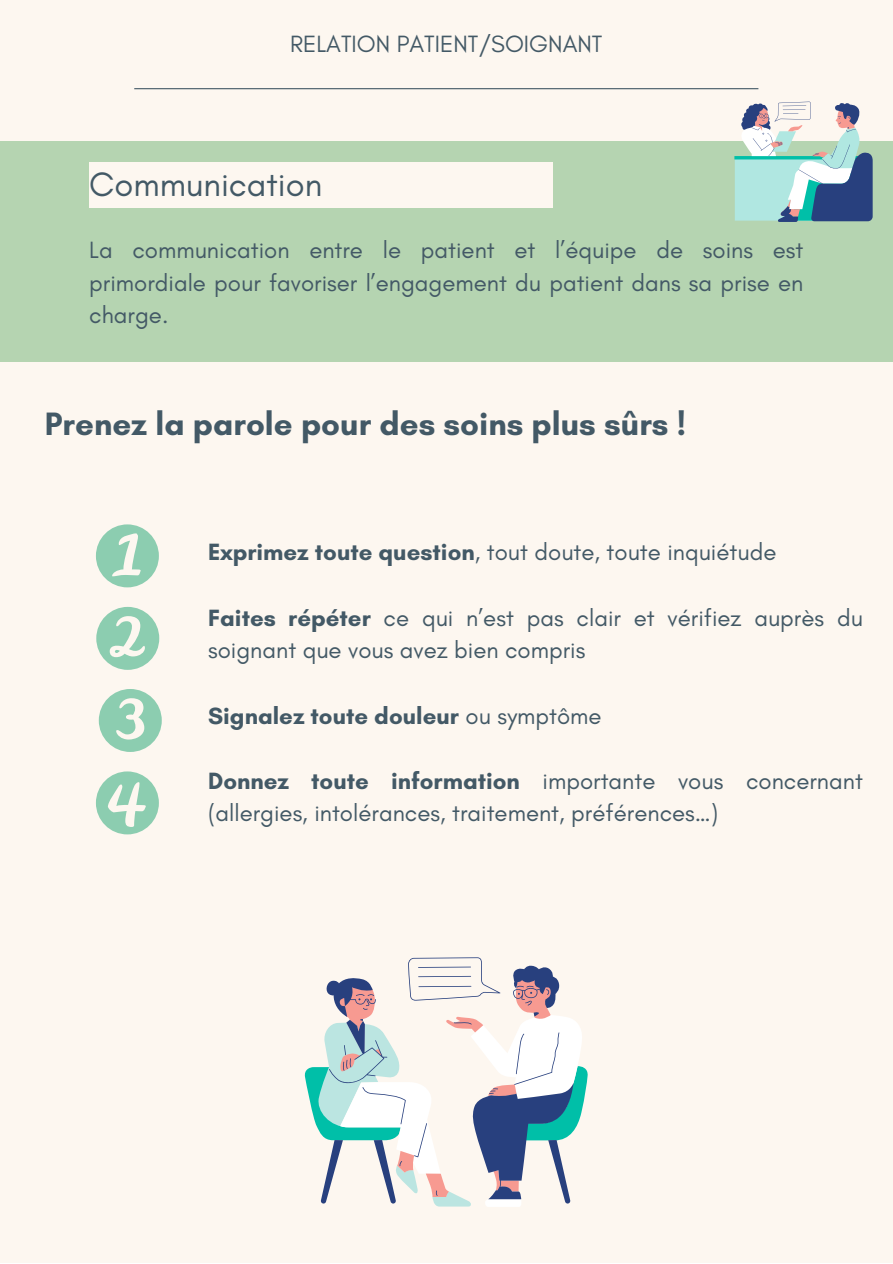
<style>
.page{position:relative;width:893px;height:1264px;background:#fff}
.page>*{position:absolute;margin:0;border:0;box-sizing:border-box;transform-origin:0 0}
.t1{font:34.5px "Glacial Indifference";color:#435966}
.t2{font:700 33px "Glacial Indifference";color:#435966}
.t3{font:24px/32.5px "Glacial Indifference";color:#435966}
.t4{font:700 24px "Glacial Indifference";color:#435966}
.s1{font-weight:700}
.s2{font-weight:400}
</style>
<div class="page">
<div style="left:0;top:0;width:892px;height:1262px;background:#fdf7f0"></div>
<hr style="left:134px;top:88px;width:624px;height:1px;background:#435966">
<div style="left:0;top:141px;width:892px;height:220px;background:#b5d4b1"></div>
<div style="left:89px;top:162px;width:463px;height:45px;background:#fdf7f0"></div>
<svg style="left:734px;top:102px;width:138px;height:120px"></svg>
<svg style="left:96px;top:524px;width:63px;height:63px"></svg>
<svg style="left:96px;top:607px;width:63px;height:63px"></svg>
<svg style="left:99px;top:689px;width:63px;height:63px"></svg>
<svg style="left:96px;top:771px;width:63px;height:63px"></svg>
<svg style="left:304px;top:1067px;width:284px;height:137px"></svg>
<svg style="left:340px;top:1020px;width:242px;height:186px"></svg>
<svg style="left:320px;top:957px;width:253px;height:246px"></svg>
<p class="t3" style="left:290px;top:27px;width:314px">RELATION PATIENT/SOIGNANT</p>
<p class="t1" style="left:89px;top:163px;width:234px">Communication</p>
<p class="t3" style="left:89px;top:233px;width:715px;text-align:justify">La communication entre le patient et l’équipe de soins est primordiale pour favoriser l’engagement du patient dans sa prise en charge.</p>
<p class="t2" style="left:45px;top:403px;width:642px">Prenez la parole pour des soins plus sûrs !</p>
<p class="t3" style="left:208px;top:536px;width:569px"><span class="s1">Exprimez toute question</span>, tout doute, toute inquiétude</p>
<p class="t3" style="left:208px;top:601px;width:656px"><span class="s1">Faites répéter</span> ce qui n’est pas clair et vérifiez auprès du soignant que vous avez bien compris</p>
<p class="t4" style="left:208px;top:700px;width:395px">Signalez toute douleur <span class="s2">ou symptôme</span></p>
<p class="t3" style="left:208px;top:764px;width:656px"><span class="s1">Donnez toute information</span> importante vous concernant (allergies, intolérances, traitement, préférences…)</p>
</div>
